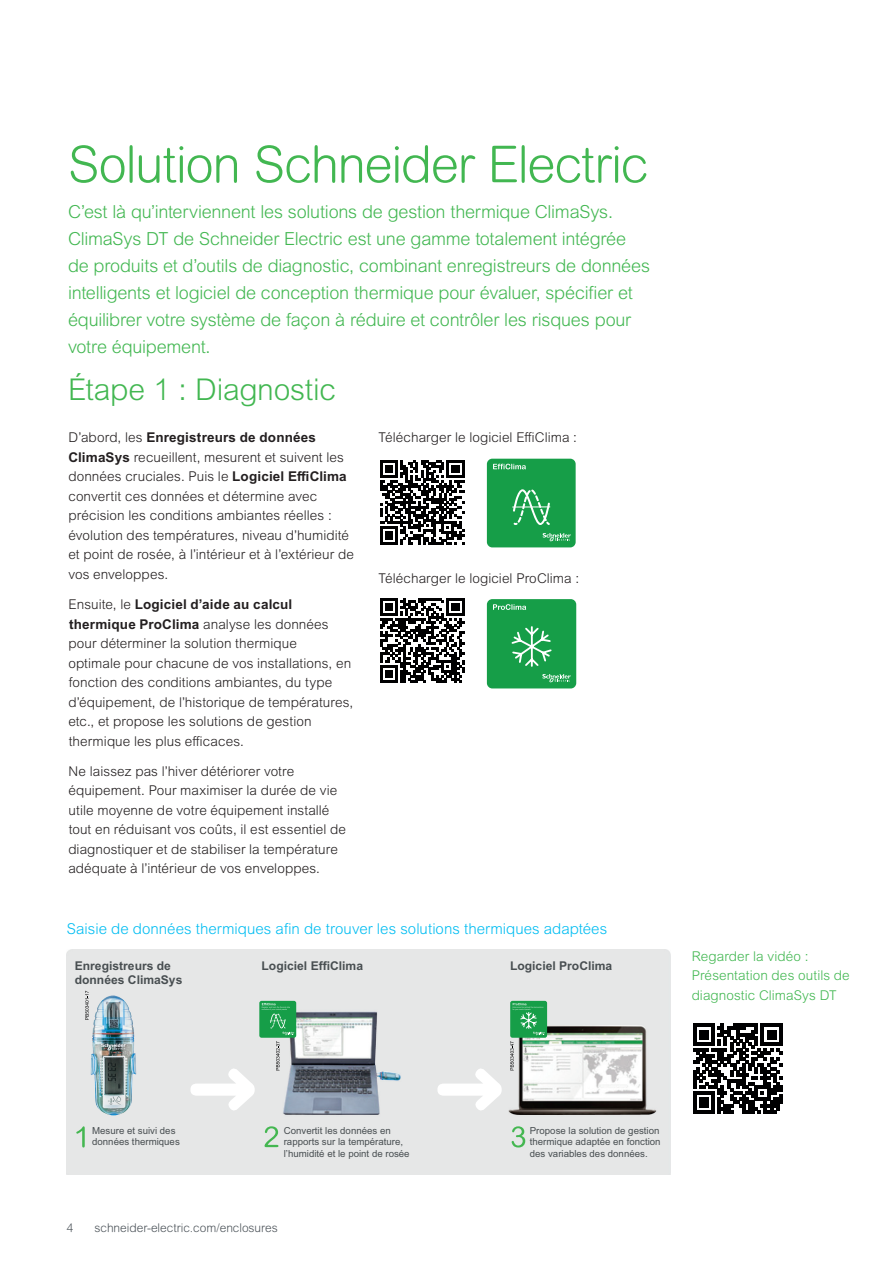
<style>
.page{position:relative;width:893px;height:1263px;background:#fff}
.page>*{position:absolute;margin:0;border:0;box-sizing:border-box;transform-origin:0 0}
.H1_Headline{font:300 51px "Arial Rounded MT Pro";letter-spacing:-.025em;color:#42b751}
.H2_Subheadline{font:300 30px "Arial MT Pro";letter-spacing:-.01em;color:#42b751}
.Intro_Paragraph{font:300 18px/27px "Arial MT Pro";letter-spacing:-.01em;color:#42b751}
.H2_Subheadline-2{font:300 15px "Arial MT Pro";color:#01bdf2}
.Body_Copy{font:300 13.5px/19.5px "Arial MT Pro";letter-spacing:.005em;color:#231f20}
.Body_Copy-2{font:300 13.5px/19.5px "Arial MT Pro";letter-spacing:.005em;color:#42b751}
.t1{font:700 12.15px/14.5px "Arial";color:#484e51}
.t2{font:300 12px "Arial Rounded MT Pro";color:#4d545a}
.t3{font:9.75px/11.6px "Arial";color:#484e51}
.s1{font-weight:700}
</style>
<div class="page">
<img style="left:67px;top:949px;width:604px;height:226px">
<img style="left:90px;top:995px;width:46px;height:120px">
<svg style="left:85px;top:991px;width:4px;height:29px"></svg>
<svg style="left:276px;top:1041px;width:4px;height:29px"></svg>
<svg style="left:510px;top:1041px;width:4px;height:29px"></svg>
<svg style="left:76px;top:1126px;width:9px;height:21px"></svg>
<svg style="left:265px;top:1126px;width:13px;height:21px"></svg>
<svg style="left:512px;top:1126px;width:13px;height:21px"></svg>
<svg style="left:437px;top:1066px;width:65px;height:47px"></svg>
<svg style="left:190px;top:1066px;width:65px;height:47px"></svg>
<div style="left:259px;top:1001px;width:37px;height:37px;background:#169e48;border-radius:2px"></div>
<svg style="left:262px;top:1003px;width:32px;height:32px"></svg>
<div style="left:510px;top:1001px;width:37px;height:37px;background:#169e48;border-radius:2px"></div>
<svg style="left:512px;top:1003px;width:33px;height:32px"></svg>
<svg style="left:380px;top:598px;width:84px;height:85px"></svg>
<svg style="left:693px;top:1024px;width:89px;height:89px"></svg>
<svg style="left:380px;top:460px;width:84px;height:84px"></svg>
<div style="left:487px;top:459px;width:89px;height:88px;background:#169e48;border-radius:5px"></div>
<svg style="left:543px;top:533px;width:28px;height:9px"></svg>
<hr style="left:512px;top:506px;width:38px;height:1px;background:#fff">
<svg style="left:513px;top:489px;width:37px;height:36px"></svg>
<svg style="left:493px;top:464px;width:33px;height:5px"></svg>
<div style="left:487px;top:599px;width:89px;height:89px;background:#169e48;border-radius:5px"></div>
<svg style="left:511px;top:626px;width:41px;height:41px"></svg>
<svg style="left:542px;top:674px;width:29px;height:9px"></svg>
<svg style="left:493px;top:604px;width:33px;height:6px"></svg>
<p class="H1_Headline" style="left:68px;top:135px;width:582px">Solution Schneider Electric</p>
<p class="Intro_Paragraph" style="left:68px;top:199px;width:584px">C’est là qu’interviennent les solutions de gestion thermique ClimaSys.<br>ClimaSys DT de Schneider Electric est une gamme totalement intégrée de produits et d’outils de diagnostic, combinant enregistreurs de données intelligents et logiciel de conception thermique pour évaluer, spécifier et équilibrer votre système de façon à réduire et contrôler les risques pour votre équipement.</p>
<p class="H2_Subheadline" style="left:68px;top:371px;width:270px">Étape 1 : Diagnostic</p>
<p class="Body_Copy" style="left:68px;top:428px;width:287px">D’abord, les <span class="s1">Enregistreurs de données ClimaSys</span> recueillent, mesurent et suivent les données cruciales. Puis le <span class="s1">Logiciel EffiClima </span>convertit ces données et détermine avec précision les conditions ambiantes réelles : évolution des températures, niveau d’humidité et point de rosée, à l’intérieur et à l’extérieur de vos enveloppes.</p>
<p class="Body_Copy" style="left:68px;top:595px;width:286px">Ensuite, le <span class="s1">Logiciel d’aide au calcul thermique ProClima</span> analyse les données pour déterminer la solution thermique<br>optimale pour chacune de vos installations, en fonction des conditions ambiantes, du type d’équipement, de l’historique de températures, etc., et propose les solutions de gestion thermique les plus efficaces.</p>
<p class="Body_Copy" style="left:68px;top:762px;width:279px">Ne laissez pas l’hiver détériorer votre équipement. Pour maximiser la durée de vie utile moyenne de votre équipement installé tout en réduisant vos coûts, il est essentiel de diagnostiquer et de stabiliser la température adéquate à l’intérieur de vos enveloppes.</p>
<p class="Body_Copy" style="left:379px;top:428px;width:200px">Télécharger le logiciel EffiClima :</p>
<p class="Body_Copy" style="left:379px;top:569px;width:202px">Télécharger le logiciel ProClima :</p>
<p class="H2_Subheadline-2" style="left:67px;top:919px;width:542px">Saisie de données thermiques afin de trouver les solutions thermiques adaptées</p>
<p class="t1" style="left:75px;top:958px;width:109px">Enregistreurs de données ClimaSys</p>
<p class="t1" style="left:262px;top:958px;width:103px">Logiciel EffiClima</p>
<p class="t1" style="left:510px;top:958px;width:104px">Logiciel ProClima</p>
<p class="Body_Copy-2" style="left:692px;top:947px;width:160px">Regarder la vidéo :<br>Présentation des outils de diagnostic ClimaSys DT</p>
<p class="t3" style="left:92px;top:1125px;width:89px">Mesure et suivi des données thermiques</p>
<p class="t3" style="left:284px;top:1125px;width:127px">Convertit les données en rapports sur la température, l’humidité et le point de rosée</p>
<p class="t2" style="left:67px;top:1221px;width:8px">4</p>
<p class="t2" style="left:94px;top:1221px;width:185px">schneider-electric.com/enclosures</p>
<p class="t3" style="left:530px;top:1125px;width:132px;text-align:justify">Propose la solution de gestion thermique adaptée en fonction des variables des données.</p>
</div>
